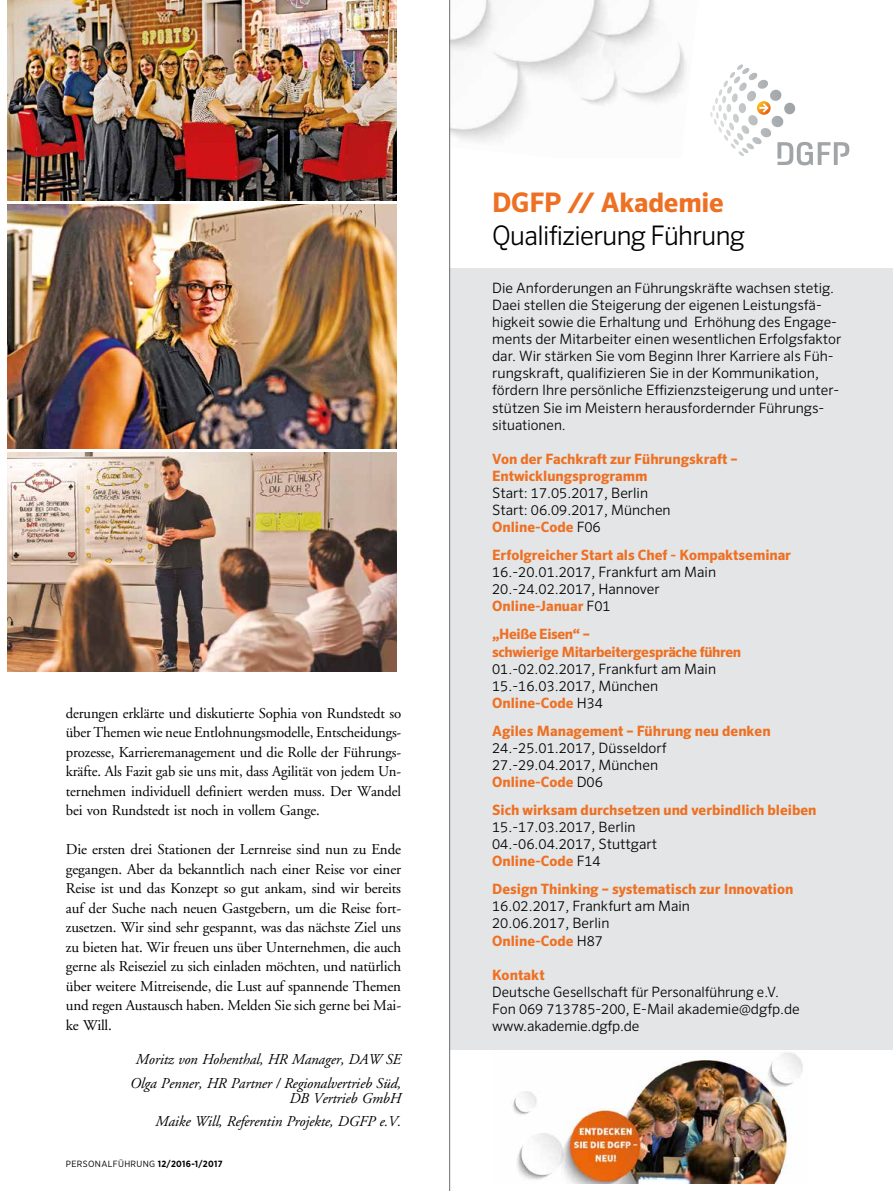
<style>
.page{position:relative;width:893px;height:1191px;background:#fff}
.page>*{position:absolute;margin:0;border:0;box-sizing:border-box;transform-origin:0 0}
.t1{font:300 27px "Sero Pro";letter-spacing:-.025em;color:#000}
.t2{font:700 27px "Sero Pro";letter-spacing:-.01em;color:#ee7023}
.t3{font:15px/19.5px "Adobe Garamond";letter-spacing:-.01em;color:#000;text-align:justify}
.t4{font:italic 15px/23.5px "Adobe Garamond";letter-spacing:-.01em;color:#000;text-align:center}
.t5{font:300 14.25px/17.1px "Sero Pro";color:#000}
.t6{font:700 14.25px/17.1px "Sero Pro";color:#ee7023}
.t7{font:700 14.25px/17.1px "Sero Pro";letter-spacing:-.025em;color:#ee7023}
.t8{font:9px "Gotham Narrow";letter-spacing:.04em;color:#000}
.s1{font-weight:700}
.s2{font-weight:700;color:#ee7023}
</style>
<div class="page">
<img style="left:7px;top:204px;width:389px;height:244px">
<img style="left:7px;top:452px;width:389px;height:219px">
<img style="left:7px;top:0;width:389px;height:201px">
<div style="left:449px;top:269px;width:444px;height:781px;background:#e3e5e6"></div>
<img style="left:450px;top:0;width:237px;height:158px">
<svg style="left:710px;top:64px;width:85px;height:52px"></svg>
<svg style="left:777px;top:142px;width:72px;height:23px"></svg>
<hr style="left:449px;top:0;width:1px;height:1191px;background:#706f6f">
<img style="left:513px;top:1052px;width:290px;height:131px">
<p class="t3" style="left:66px;top:703px;width:337px">derungen erklärte und diskutierte Sophia von Rundstedt so über Themen wie neue Entlohnungsmodelle, Entscheidungs&shy;prozesse, Karrieremanagement und die Rolle der Führungs&shy;kräfte. Als Fazit gab sie uns mit, dass Agilität von jedem Un&shy;ternehmen individuell definiert werden muss. Der Wandel bei von Rundstedt ist noch in vollem Gange.</p>
<p class="t3" style="left:66px;top:839px;width:337px">Die ersten drei Stationen der Lernreise sind nun zu Ende gegangen. Aber da bekanntlich nach einer Reise vor einer Reise ist und das Konzept so gut ankam, sind wir bereits auf der Suche nach neuen Gastgebern, um die Reise fort&shy;zusetzen. Wir sind sehr gespannt, was das nächste Ziel uns zu bieten hat. Wir freuen uns über Unternehmen, die auch gerne als Reiseziel zu sich einladen möchten, und natürlich über weitere Mitreisende, die Lust auf spannende Themen und regen Austausch haben. Melden Sie sich gerne bei Mai&shy;ke Will.</p>
<p class="t4" style="left:130px;top:1048px;width:273px">Moritz von Hohenthal, HR Manager, DAW SE<br>Olga Penner, HR Partner / Regionalvertrieb Süd,</p>
<p class="t4" style="left:155px;top:1086px;width:247px;text-align:right">DB Vertrieb GmbH<br>Maike Will, Referentin Projekte, DGFP e.V.</p>
<p class="t8" style="left:66px;top:1157px;width:158px">PERSONALFÜHRUNG <span class="s1">12/2016-1/2017</span></p>
<h1 class="t2" style="left:492px;top:186px;width:233px">DGFP // Akademie</h1>
<h1 class="t1" style="left:492px;top:219px;width:254px">Qualifizierung Führung</h1>
<p class="t5" style="left:492px;top:279px;width:351px">Die Anforderungen an Führungskräfte wachsen stetig.<br>Daei stellen die Steigerung der eigenen Leistungsfä&shy;higkeit sowie die Erhaltung und Erhöhung des Engage&shy;ments der Mitarbeiter einen wesentlichen Erfolgsfaktor dar. Wir stärken Sie vom Beginn Ihrer Karriere als Füh&shy;rungskraft, qualifizieren Sie in der Kommunikation, fördern Ihre persönliche Effizienzsteigerung und unter&shy;stützen Sie im Meistern herausfordernder Führungs&shy;situationen.</p>
<p class="t6" style="left:492px;top:450px;width:247px">Von der Fachkraft zur Führungskraft –<br>Entwicklungsprogramm</p>
<p class="t5" style="left:492px;top:484px;width:180px">Start: 17.05.2017, Berlin<br>Start: 06.09.2017, München<br><span class="s2">Online-Code</span> F06</p>
<p class="t6" style="left:492px;top:547px;width:300px">Erfolgreicher Start als Chef - Kompaktseminar</p>
<p class="t5" style="left:492px;top:563px;width:225px">16.-20.01.2017, Frankfurt am Main<br>20.-24.02.2017, Hannover<br><span class="s2">Online-Januar</span> F01</p>
<p class="t7" style="left:492px;top:626px;width:250px">„Heiße Eisen“ –<br>schwierige Mitarbeitergespräche führen</p>
<p class="t5" style="left:492px;top:660px;width:225px">01.-02.02.2017, Frankfurt am Main<br>15.-16.03.2017, München<br><span class="s2">Online-Code</span> H34</p>
<p class="t6" style="left:492px;top:722px;width:280px">Agiles Management – Führung neu denken</p>
<p class="t5" style="left:492px;top:739px;width:176px">24.-25.01.2017, Düsseldorf<br>27.-29.04.2017, München<br><span class="s2">Online-Code</span> D06</p>
<p class="t6" style="left:492px;top:801px;width:326px">Sich wirksam durchsetzen und verbindlich bleiben</p>
<p class="t5" style="left:492px;top:818px;width:166px">15.-17.03.2017, Berlin<br>04.-06.04.2017, Stuttgart<br><span class="s2">Online-Code</span> F14</p>
<p class="t6" style="left:492px;top:880px;width:303px">Design Thinking – systematisch zur Innovation</p>
<p class="t5" style="left:492px;top:897px;width:199px">16.02.2017, Frankfurt am Main<br>20.06.2017, Berlin<br><span class="s2">Online-Code</span> H87</p>
<p class="t6" style="left:492px;top:966px;width:54px">Kontakt</p>
<p class="t5" style="left:492px;top:983px;width:309px">Deutsche Gesellschaft für Personalführung e.V.<br>Fon 069 713785-200, E-Mail akademie@dgfp.de www.akademie.dgfp.de</p>
</div>
